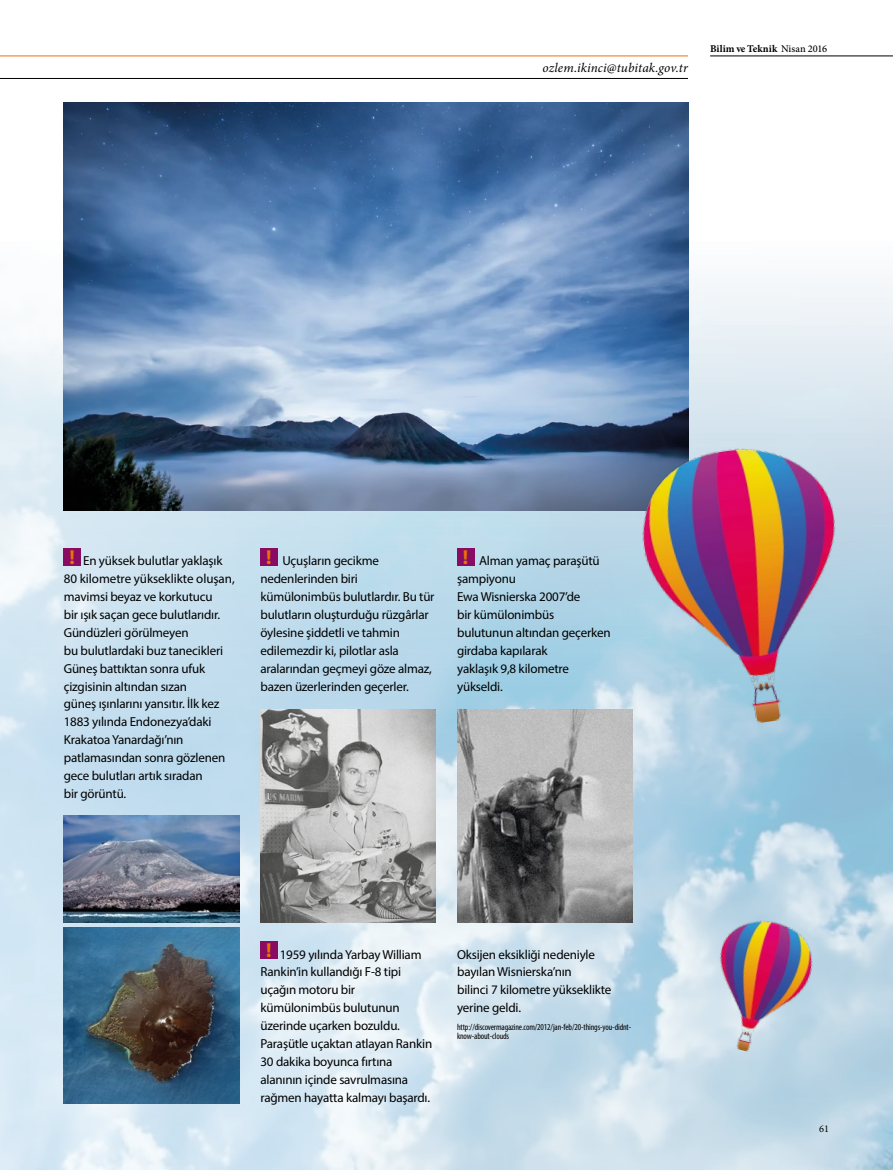
<style>
.page{position:relative;width:893px;height:1170px;background:#fff}
.page>*{position:absolute;margin:0;border:0;box-sizing:border-box;transform-origin:0 0}
.t1{font:italic 13.2px "Minion Pro";letter-spacing:.01em;color:#000}
.t2{font:13.05px/17.9px "Myriad Pro";letter-spacing:-.015em;color:#000}
.t3{font:700 10.35px "Minion Pro";letter-spacing:.005em;color:#000}
.t4{font:10.35px "Minion Pro";color:#000}
.t5{font:condensed 9px/9px "Myriad Pro";letter-spacing:-.015em;color:#000}
.s1{font-weight:500}
.s2{font-weight:700;font-size:20.25px;color:#ee7203}
</style>
<div class="page">
<img style="left:0;top:55px;width:892px;height:1114px">
<div style="left:64px;top:548px;width:17px;height:17px;background:#890c63"></div>
<div style="left:260px;top:548px;width:17px;height:17px;background:#890c63"></div>
<div style="left:260px;top:941px;width:17px;height:17px;background:#890c63"></div>
<div style="left:457px;top:548px;width:17px;height:17px;background:#890c63"></div>
<hr style="left:0;top:56px;width:688px;height:1px;background:#ee7203">
<hr style="left:0;top:78px;width:688px;height:1px;background:#000">
<img style="left:64px;top:102px;width:624px;height:408px">
<img style="left:260px;top:709px;width:176px;height:213px">
<img style="left:457px;top:709px;width:175px;height:213px">
<img style="left:64px;top:815px;width:175px;height:107px">
<img style="left:64px;top:927px;width:175px;height:176px">
<img style="left:626px;top:433px;width:241px;height:303px">
<img style="left:695px;top:909px;width:127px;height:153px">
<hr style="left:710px;top:56px;width:182px;height:1px;background:#000">
<p class="t1" style="left:542px;top:58px;width:147px">ozlem.ikinci@tubitak.gov.tr</p>
<p class="t3" style="left:710px;top:41px;width:118px">Bilim ve Teknik <span class="s1">Nisan 2016</span></p>
<p class="t2" style="left:64px;top:552px;width:172px;text-indent:6px"><span class="s2">!</span> En yüksek bulutlar yaklaşık<br>80 kilometre yükseklikte oluşan, mavimsi beyaz ve korkutucu<br>bir ışık saçan gece bulutlarıdır.<br>Gündüzleri görülmeyen<br>bu bulutlardaki buz tanecikleri<br>Güneş battıktan sonra ufuk çizgisinin altından sızan<br>güneş ışınlarını yansıtır. İlk kez<br>1883 yılında Endonezya’daki<br>Krakatoa Yanardağı’nın patlamasından sonra gözlenen gece bulutları artık sıradan<br>bir görüntü.</p>
<p class="t2" style="left:260px;top:552px;width:176px;text-indent:6px"><span class="s2">!</span> Uçuşların gecikme nedenlerinden biri kümülonimbüs bulutlardır. Bu tür bulutların oluşturduğu rüzgârlar öylesine şiddetli ve tahmin edilemezdir ki, pilotlar asla aralarından geçmeyi göze almaz, bazen üzerlerinden geçerler.</p>
<p class="t2" style="left:457px;top:552px;width:155px;text-indent:6px"><span class="s2">!</span> Alman yamaç paraşütü şampiyonu<br>Ewa Wisnierska 2007’de<br>bir kümülonimbüs bulutunun altından geçerken girdaba kapılarak<br>yaklaşık 9,8 kilometre yükseldi.</p>
<p class="t2" style="left:260px;top:944px;width:173px;text-indent:6px"><span class="s2">!</span> 1959 yılında Yarbay William<br>Rankin’in kullandığı F-8 tipi uçağın motoru bir kümülonimbüs bulutunun üzerinde uçarken bozuldu.<br>Paraşütle uçaktan atlayan Rankin<br>30 dakika boyunca fırtına alanının içinde savrulmasına rağmen hayatta kalmayı başardı.</p>
<p class="t2" style="left:457px;top:944px;width:156px">Oksijen eksikliği nedeniyle bayılan Wisnierska’nın<br>bilinci 7 kilometre yükseklikte yerine geldi.</p>
<p class="t5" style="left:457px;top:1022px;width:176px">http://discovermagazine.com/2012/jan-feb/20-things-you-didnt&shy;know-about-clouds</p>
<p class="t4" style="left:819px;top:1121px;width:11px">61</p>
</div>
